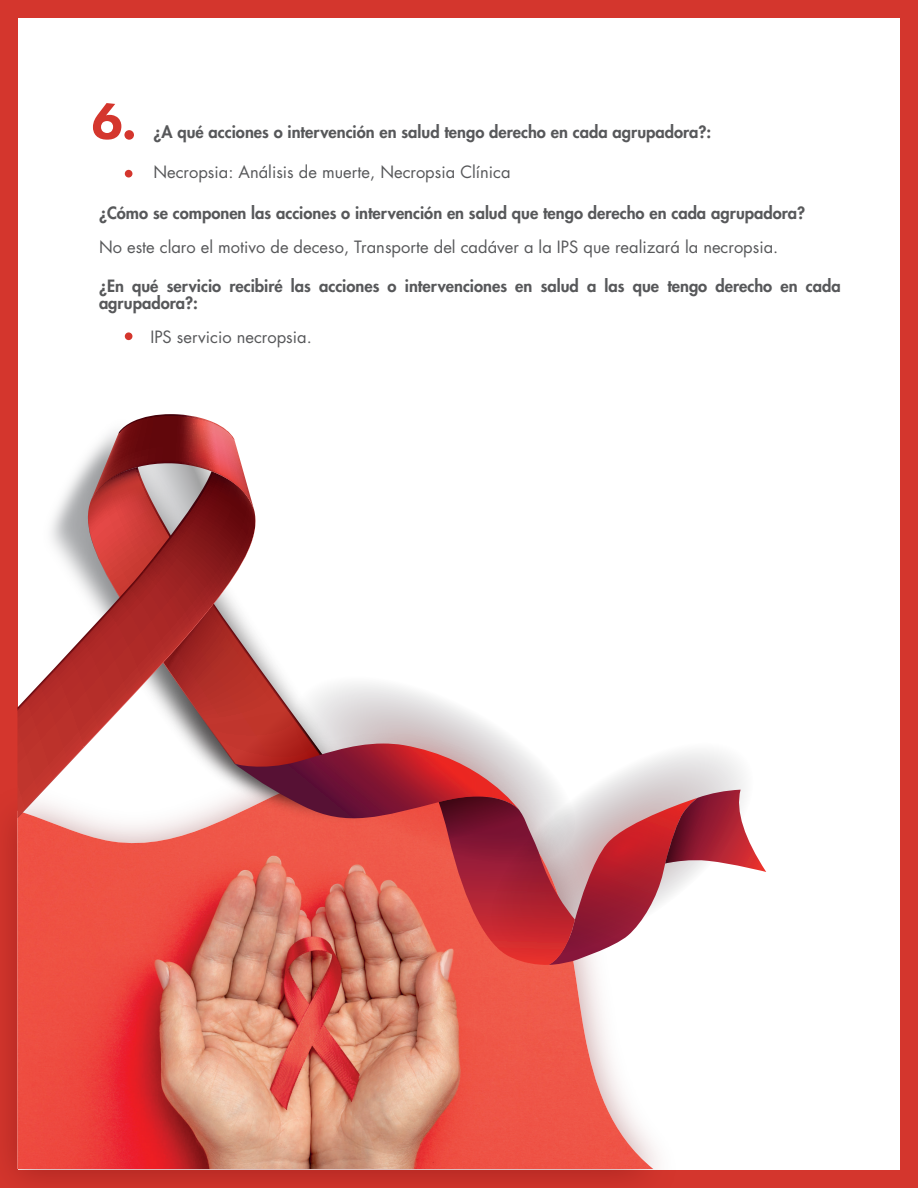
<style>
.page{position:relative;width:918px;height:1188px;background:#fff}
.page>*{position:absolute;margin:0;border:0;box-sizing:border-box;transform-origin:0 0}
.t1{font:800 52.5px "Futura PT";color:#d4362d}
.t2{font:800 16.5px/17.1px "Futura Std";color:#57585a}
.t3{font:16.5px "Futura Std";color:#57585a}
</style>
<div class="page">
<div style="left:125px;top:170px;width:7px;height:8px;background:#d4362d;border-radius:50%"></div>
<div style="left:0;top:1171px;width:918px;height:17px;background:#d4362d"></div>
<div style="left:0;top:0;width:918px;height:17px;background:#d4362d"></div>
<div style="left:0;top:0;width:17px;height:1188px;background:#d4362d"></div>
<div style="left:901px;top:0;width:17px;height:1188px;background:#d4362d"></div>
<img style="left:6px;top:817px;width:692px;height:367px">
<img style="left:17px;top:912px;width:636px;height:257px">
<img style="left:17px;top:334px;width:189px;height:578px">
<svg style="left:88px;top:467px;width:205px;height:243px"></svg>
<svg style="left:17px;top:471px;width:239px;height:347px"></svg>
<svg style="left:91px;top:414px;width:163px;height:96px"></svg>
<svg style="left:206px;top:710px;width:560px;height:255px"></svg>
<svg style="left:293px;top:684px;width:283px;height:180px"></svg>
<svg style="left:490px;top:742px;width:264px;height:214px"></svg>
<h1 class="t1" style="left:91px;top:89px;width:47px">6.</h1>
<p class="t2" style="left:153px;top:123px;width:559px">¿A qué acciones o intervención en salud tengo derecho en cada agrupadora?:</p>
<p class="t3" style="left:153px;top:161px;width:359px">Necropsia: Análisis de muerte, Necropsia Clínica</p>
<p class="t2" style="left:99px;top:204px;width:708px">¿Cómo se componen las acciones o intervención en salud que tengo derecho en cada agrupadora?</p>
<p class="t3" style="left:99px;top:236px;width:681px">No este claro el motivo de deceso, Transporte del cadáver a la IPS que realizará la necropsia.</p>
<p class="t2" style="left:99px;top:277px;width:743px">¿En qué servicio recibiré las acciones o intervenciones en salud a las que tengo derecho en cada agrupadora?:</p>
<p class="t3" style="left:150px;top:327px;width:163px">IPS servicio necropsia.</p>
</div>
